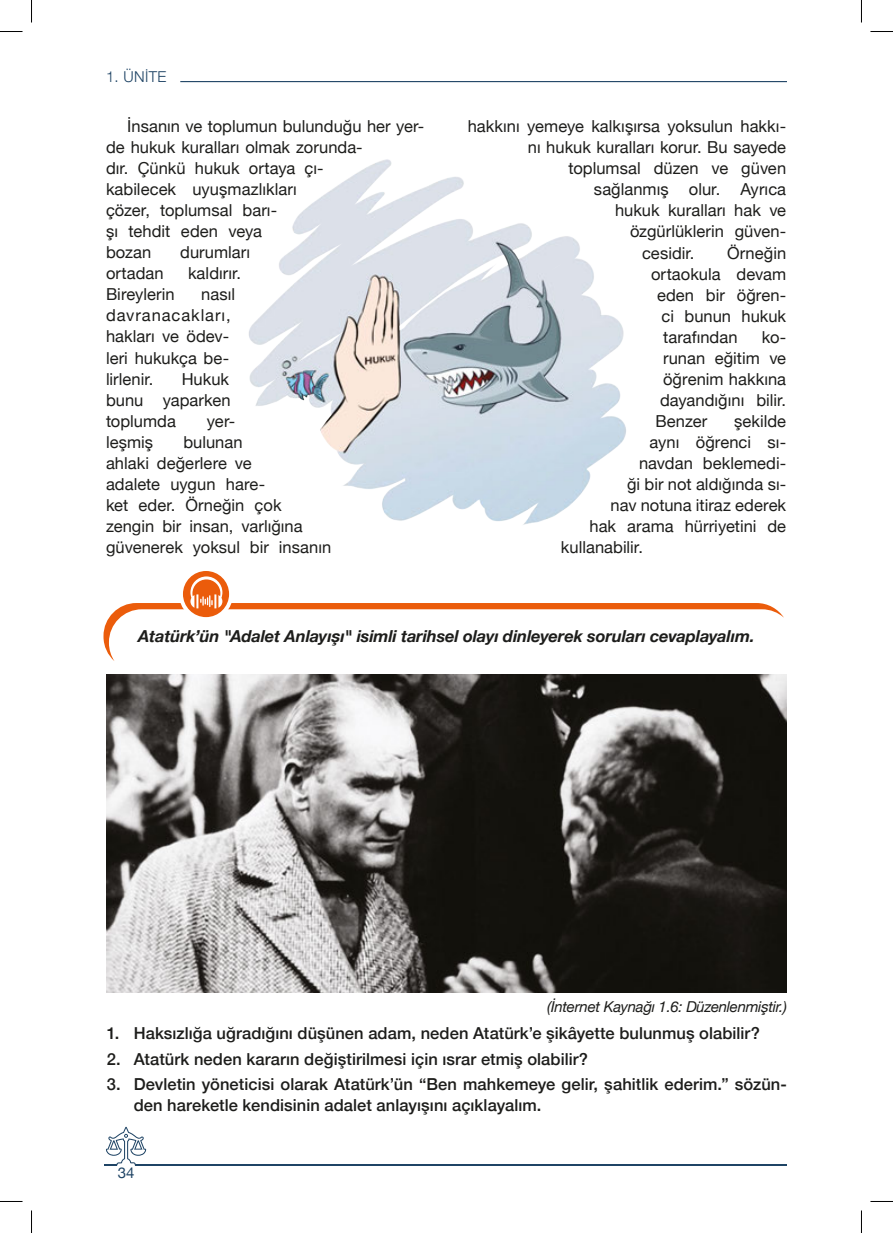
<style>
.page{position:relative;width:893px;height:1233px;background:#fff}
.page>*{position:absolute;margin:0;border:0;box-sizing:border-box;transform-origin:0 0}
.t1{font:16.5px/21px "Helvetica Neue";color:#1d1d1b}
.t2{font:500 16.5px/21px "Helvetica Neue";letter-spacing:.005em;color:#1d1d1b}
.t3{font:italic 700 16.5px "Helvetica Neue";letter-spacing:-.01em;color:#1d1d1b}
.t4{font:italic 15px "Helvetica Neue";letter-spacing:-.02em;color:#1d1d1b}
.t5{font:300 15px "Helvetica Neue";letter-spacing:.02em;color:#1f4465}
.t6{font:15px "Helvetica Neue";color:#1f4465}
</style>
<div class="page">
<hr style="left:180px;top:81px;width:606px;height:1px;background:#1f4465">
<hr style="left:135px;top:1164px;width:651px;height:1px;background:#1f4465">
<svg style="left:104px;top:1126px;width:42px;height:39px"></svg>
<img style="left:106px;top:674px;width:680px;height:318px">
<img style="left:249px;top:159px;width:377px;height:366px">
<svg style="left:103px;top:571px;width:680px;height:90px"></svg>
<svg style="left:0;top:31px;width:22px;height:1px"></svg>
<svg style="left:870px;top:31px;width:22px;height:1px"></svg>
<svg style="left:0;top:1201px;width:22px;height:1px"></svg>
<svg style="left:870px;top:1201px;width:22px;height:1px"></svg>
<svg style="left:31px;top:0;width:1px;height:23px"></svg>
<svg style="left:31px;top:1210px;width:1px;height:22px"></svg>
<p class="t5" style="left:106px;top:64px;width:62px">1. ÜNİTE</p>
<p class="t1" style="left:106px;top:117px;width:320px;text-indent:21px">İnsanın ve toplumun bulunduğu her yer&shy;de hukuk kuralları olmak zorunda-<br>dır. Çünkü hukuk ortaya çı-<br>kabilecek uyuşmazlıkları<br>çözer, toplumsal barı-<br>şı tehdit eden veya<br>bozan</p>
<p class="t1" style="left:180px;top:243px;width:71px">durumları</p>
<p class="t1" style="left:106px;top:264px;width:59px">ortadan</p>
<p class="t1" style="left:188px;top:264px;width:55px">kaldırır.</p>
<p class="t1" style="left:106px;top:285px;width:70px">Bireylerin</p>
<p class="t1" style="left:106px;top:285px;width:130px;text-indent:95px">nasıl davranacakları, hakları ve ödev&shy;leri hukukça be&shy;lirlenir.</p>
<p class="t1" style="left:106px;top:369px;width:126px;text-align:justify;text-indent:76px">Hukuk bunu yaparken toplumda</p>
<p class="t1" style="left:207px;top:411px;width:30px">yer-</p>
<p class="t1" style="left:106px;top:432px;width:226px;text-indent:77px">bulunan<br>ahlaki değerlere ve<br>adalete uygun hare-<br>ket eder. Örneğin çok zengin bir insan, varlığına güvenerek yoksul bir insanın</p>
<p class="t1" style="left:106px;top:432px;width:49px">leşmiş</p>
<p class="t1" style="left:467px;top:117px;width:320px">hakkını yemeye kalkışırsa yoksulun hakkı-</p>
<p class="t1" style="left:527px;top:138px;width:260px">nı hukuk kuralları korur. Bu sayede</p>
<p class="t1" style="left:568px;top:159px;width:219px">toplumsal düzen ve güven</p>
<p class="t1" style="left:593px;top:180px;width:194px">sağlanmış olur. Ayrıca</p>
<p class="t1" style="left:614px;top:201px;width:173px">hukuk kuralları hak ve</p>
<p class="t1" style="left:629px;top:222px;width:158px">özgürlüklerin güven-</p>
<p class="t1" style="left:641px;top:243px;width:54px">cesidir.</p>
<p class="t1" style="left:727px;top:243px;width:60px">Örneğin</p>
<p class="t1" style="left:650px;top:264px;width:136px">ortaokula devam</p>
<p class="t1" style="left:656px;top:285px;width:130px">eden bir öğren-</p>
<p class="t1" style="left:661px;top:306px;width:126px">ci bunun hukuk</p>
<p class="t1" style="left:662px;top:327px;width:76px">tarafından</p>
<p class="t1" style="left:761px;top:327px;width:26px">ko-</p>
<p class="t1" style="left:662px;top:348px;width:124px">runan eğitim ve</p>
<p class="t1" style="left:662px;top:369px;width:124px">öğrenim hakkına</p>
<p class="t1" style="left:659px;top:390px;width:128px">dayandığını bilir.</p>
<p class="t1" style="left:655px;top:411px;width:53px">Benzer</p>
<p class="t1" style="left:733px;top:411px;width:53px">şekilde</p>
<p class="t1" style="left:649px;top:432px;width:138px">aynı öğrenci sı-</p>
<p class="t1" style="left:638px;top:453px;width:148px">navdan beklemedi-</p>
<p class="t1" style="left:626px;top:474px;width:160px">ği bir not aldığında sı-</p>
<p class="t1" style="left:610px;top:495px;width:177px">nav notuna itiraz ederek</p>
<p class="t1" style="left:589px;top:516px;width:198px">hak arama hürriyetini de</p>
<p class="t1" style="left:560px;top:537px;width:83px">kullanabilir.</p>
<p class="t3" style="left:138px;top:623px;width:617px">Atatürk’ün "Adalet Anlayışı" isimli tarihsel olayı dinleyerek soruları cevaplayalım.</p>
<p class="t4" style="left:547px;top:995px;width:241px">(İnternet Kaynağı 1.6: Düzenlenmiştir.)</p>
<p class="t2" style="left:107px;top:1021px;width:654px">1. Haksızlığa uğradığını düşünen adam, neden Atatürk’e şikâyette bulunmuş olabilir?</p>
<p class="t2" style="left:107px;top:1046px;width:482px">2. Atatürk neden kararın değiştirilmesi için ısrar etmiş olabilir?</p>
<p class="t2" style="left:134px;top:1072px;width:654px;text-indent:-27px">3. Devletin yöneticisi olarak Atatürk’ün “Ben mahkemeye gelir, şahitlik ederim.” sözün&shy;den hareketle kendisinin adalet anlayışını açıklayalım.</p>
<p class="t6" style="left:118px;top:1161px;width:18px">34</p>
</div>
